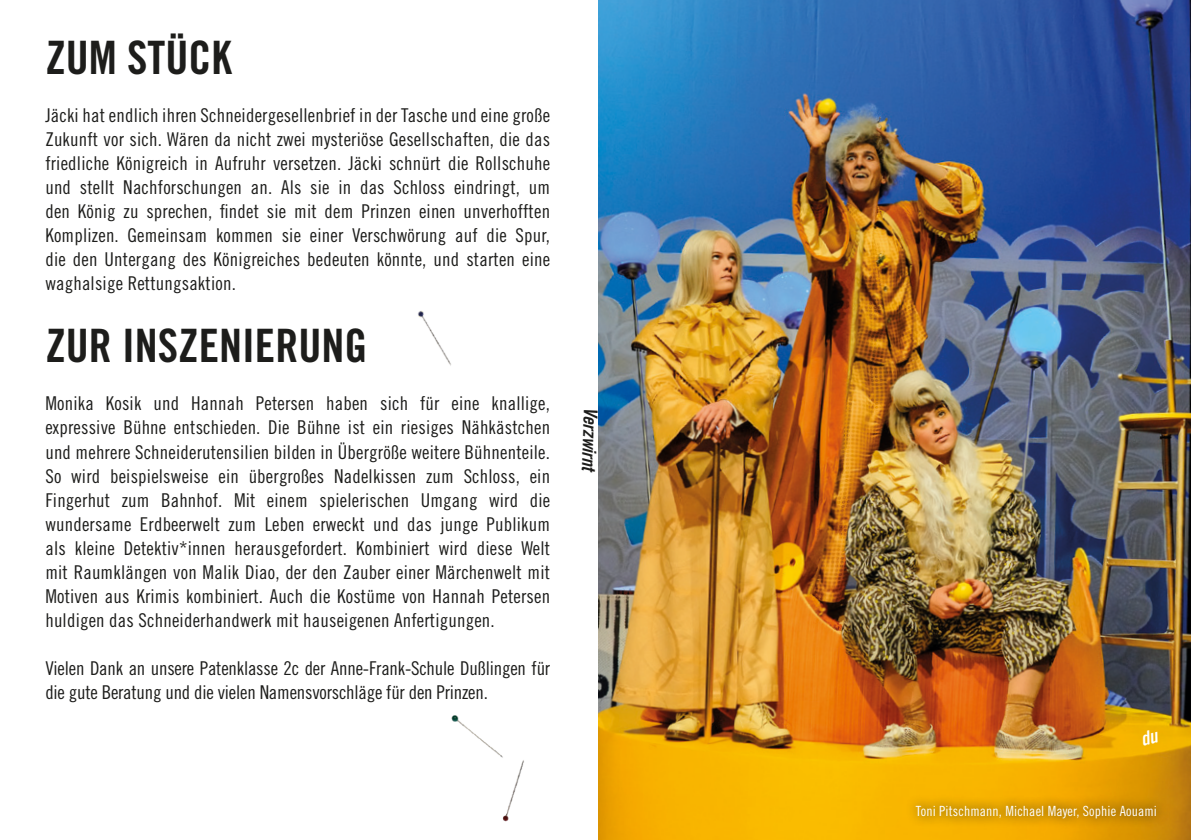
<style>
.page{position:relative;width:1191px;height:840px;background:#fff}
.page>*{position:absolute;margin:0;border:0;box-sizing:border-box;transform-origin:0 0}
.t1{font:46px "Trade Gothic LT Std Bd Cn 20";color:#1d1d1b}
.t2{font:19px/24px "Trade Gothic LT Std Cn 18";letter-spacing:-.01em;color:#1d1d1b;text-align:justify}
.t3{font:19px "Trade Gothic LT Std Bd Cn 20 Obl";color:#1d1d1b}
.t4{font:14px "Trade Gothic LT Std Cn 18";letter-spacing:.01em;color:#fff}
</style>
<div class="page">
<img style="left:598px;top:0;width:593px;height:839px">
<svg style="left:906px;top:793px;width:261px;height:36px;background:#de9d02"></svg>
<img style="left:451px;top:715px;width:73px;height:107px">
<img style="left:418px;top:311px;width:33px;height:55px">
<svg style="left:1140px;top:730px;width:19px;height:15px"></svg>
<p class="t1" style="left:45px;top:30px;width:188px">ZUM STÜCK</p>
<p class="t2" style="left:45px;top:103px;width:506px">Jäcki hat endlich ihren Schneidergesellenbrief in der Tasche und eine große Zukunft vor sich. Wären da nicht zwei mysteriöse Gesellschaften, die das friedliche Königreich in Aufruhr versetzen. Jäcki schnürt die Rollschuhe und stellt Nachforschungen an. Als sie in das Schloss eindringt, um den König zu sprechen, findet sie mit dem Prinzen einen unverhofften Komplizen. Gemeinsam kommen sie einer Verschwörung auf die Spur, die den Untergang des Königreiches bedeuten könnte, und starten eine waghalsige Rettungsaktion.</p>
<p class="t1" style="left:45px;top:318px;width:323px">ZUR INSZENIERUNG</p>
<p class="t2" style="left:45px;top:391px;width:506px">Monika Kosik und Hannah Petersen haben sich für eine knallige, expressive Bühne entschieden. Die Bühne ist ein riesiges Nähkästchen und mehrere Schneiderutensilien bilden in Übergröße weitere Bühnenteile.<br>So wird beispielsweise ein übergroßes Nadelkissen zum Schloss, ein Fingerhut zum Bahnhof. Mit einem spielerischen Umgang wird die wundersame Erdbeerwelt zum Leben erweckt und das junge Publikum als kleine Detektiv*innen herausgefordert. Kombiniert wird diese Welt mit Raumklängen von Malik Diao, der den Zauber einer Märchenwelt mit Motiven aus Krimis kombiniert. Auch die Kostüme von Hannah Petersen huldigen das Schneiderhandwerk mit hauseigenen Anfertigungen.</p>
<p class="t2" style="left:45px;top:655px;width:506px">Vielen Dank an unsere Patenklasse 2c der Anne-Frank-Schule Dußlingen für die gute Beratung und die vielen Namensvorschläge für den Prinzen.</p>
<p class="t3" style="left:602px;top:407px;width:65px;rotate:92deg">Verzwirnt</p>
<p class="t4" style="left:916px;top:802px;width:242px">Toni Pitschmann, Michael Mayer, Sophie Aouami</p>
</div>
